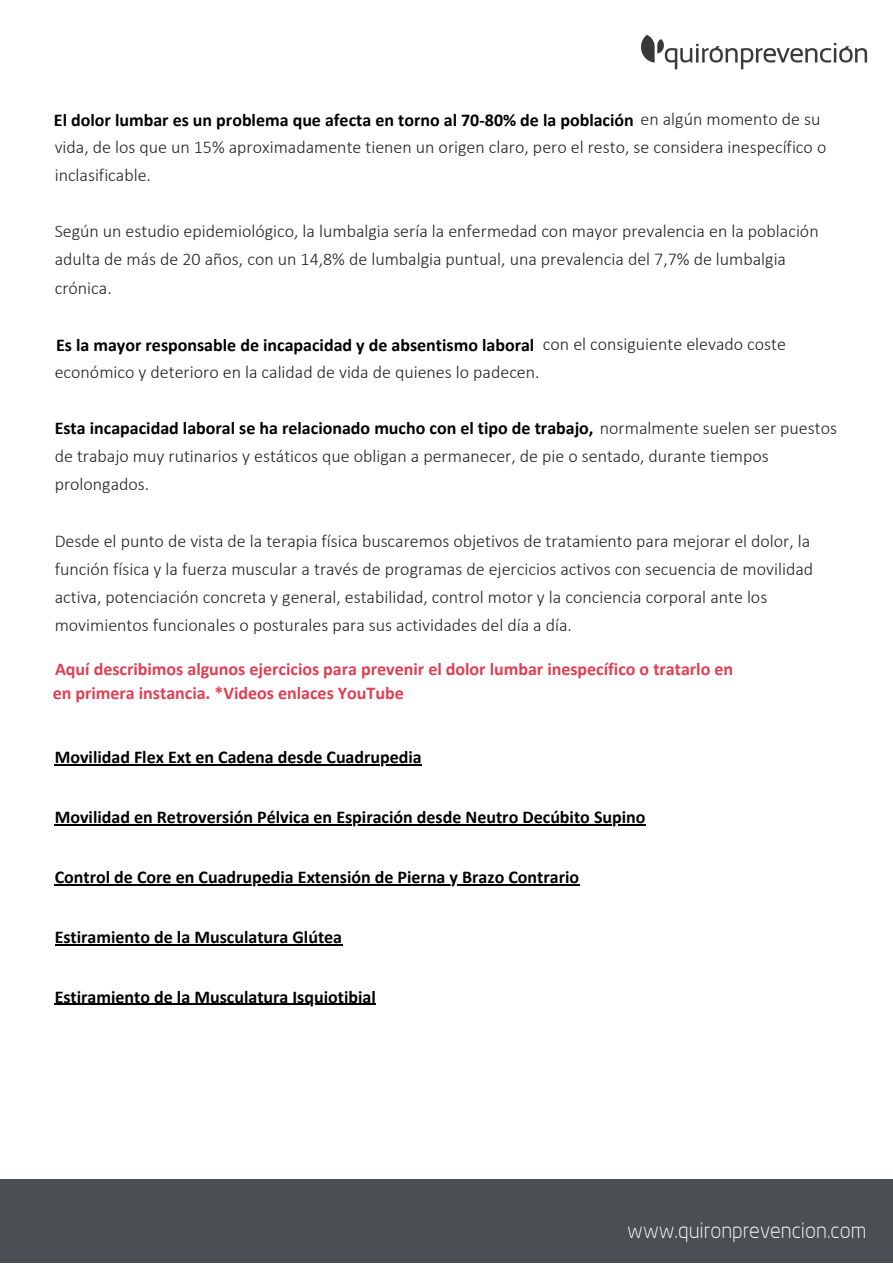
<style>
.page{position:relative;width:893px;height:1264px;background:#fff}
.page>*{position:absolute;margin:0;border:0;box-sizing:border-box;transform-origin:0 0}
.t1{font:300 21px "Neo Sans";color:#fff}
.t2{font:300 18px/28px "Calibri";color:#222}
.t3{font:700 18px "Calibri";color:#000}
.t4{font:700 18px "Calibri";color:#e03e52}
.s1{font-weight:700;color:#000}
</style>
<div class="page">
<div style="left:0;top:1179px;width:892px;height:83px;background:#4b4f54"></div>
<img style="left:641px;top:35px;width:227px;height:35px">
<hr style="left:55px;top:764px;width:367px;height:1px;background:#000">
<hr style="left:55px;top:824px;width:591px;height:1px;background:#000">
<hr style="left:55px;top:884px;width:524px;height:1px;background:#000">
<hr style="left:55px;top:944px;width:287px;height:1px;background:#000">
<hr style="left:55px;top:1003px;width:321px;height:2px;background:#000">
<p class="t2" style="left:54px;top:107px;width:774px"><span class="s1">El dolor lumbar es un problema que afecta en torno al 70-80% de la población</span> en algún momento de su vida, de los que un 15% aproximadamente tienen un origen claro, pero el resto, se considera inespecífico o inclasificable.</p>
<p class="t2" style="left:55px;top:219px;width:765px">Según un estudio epidemiológico, la lumbalgia sería la enfermedad con mayor prevalencia en la población adulta de más de 20 años, con un 14,8% de lumbalgia puntual, una prevalencia del 7,7% de lumbalgia crónica.</p>
<p class="t3" style="left:56px;top:338px;width:479px">Es la mayor responsable de incapacidad y de absentismo laboral</p>
<p class="t2" style="left:543px;top:331px;width:244px">con el consiguiente elevado coste</p>
<p class="t2" style="left:55px;top:359px;width:486px">económico y deterioro en la calidad de vida de quienes lo padecen.</p>
<p class="t2" style="left:55px;top:415px;width:783px"><span class="s1">Esta incapacidad laboral se ha relacionado mucho con el tipo de trabajo,</span> normalmente suelen ser puestos de trabajo muy rutinarios y estáticos que obligan a permanecer, de pie o sentado, durante tiempos prolongados.</p>
<p class="t2" style="left:55px;top:528px;width:759px">Desde el punto de vista de la terapia física buscaremos objetivos de tratamiento para mejorar el dolor, la función física y la fuerza muscular a través de programas de ejercicios activos con secuencia de movilidad activa, potenciación concreta y general, estabilidad, control motor y la conciencia corporal ante los movimientos funcionales o posturales para sus actividades del día a día.</p>
<p class="t4" style="left:55px;top:661px;width:679px">Aquí describimos algunos ejercicios para prevenir el dolor lumbar inespecífico o tratarlo en</p>
<p class="t4" style="left:53px;top:685px;width:352px">en primera instancia. *Videos enlaces YouTube</p>
<p class="t3" style="left:55px;top:749px;width:368px">Movilidad Flex Ext en Cadena desde Cuadrupedia</p>
<p class="t3" style="left:55px;top:809px;width:592px">Movilidad en Retroversión Pélvica en Espiración desde Neutro Decú bito Supino</p>
<p class="t3" style="left:55px;top:869px;width:526px">Control de Core en Cuadrupedia Extensión de Pierna y Brazo Contrario</p>
<p class="t3" style="left:55px;top:929px;width:289px">Estiramiento de la Musculatura Glútea</p>
<p class="t3" style="left:55px;top:989px;width:322px">Estiramiento de la Musculatura Isquiotibial</p>
<p class="t1" style="left:627px;top:1216px;width:241px">www.quironprevencion.com</p>
</div>
